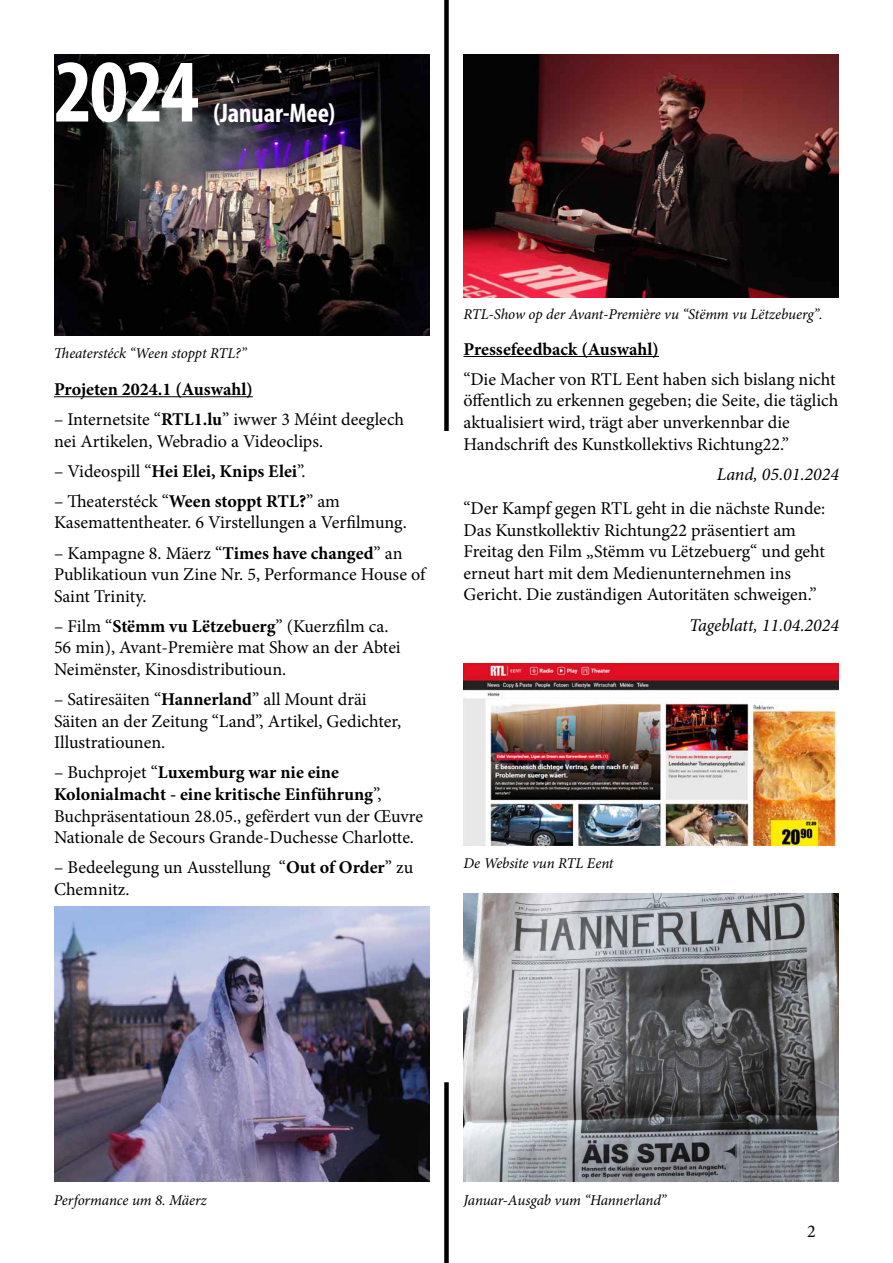
<style>
.page{position:relative;width:893px;height:1263px;background:#fff}
.page>*{position:absolute;margin:0;border:0;box-sizing:border-box;transform-origin:0 0}
.t1{font:700 condensed 90px "Myriad Pro";color:#fff}
.t2{font:700 condensed 27px "Myriad Pro";letter-spacing:-.005em;color:#fff}
.t3{font:18px/21.6px "Minion Pro";color:#000}
.t4{font:700 18px "Minion Pro";color:#000}
.t5{font:italic 18px "Minion Pro";color:#000}
.t6{font:italic 15px "Minion Pro";letter-spacing:-.01em;color:#000}
.s1{font-weight:700}
.s2{font-weight:400}
</style>
<div class="page">
<img style="left:54px;top:54px;width:375px;height:282px">
<img style="left:463px;top:54px;width:376px;height:243px">
<div style="left:444px;top:0;width:5px;height:431px;background:#000"></div>
<div style="left:444px;top:1082px;width:5px;height:181px;background:#000"></div>
<hr style="left:463px;top:356px;width:196px;height:1px;background:#000">
<hr style="left:54px;top:396px;width:199px;height:1px;background:#000">
<img style="left:463px;top:893px;width:376px;height:288px">
<img style="left:463px;top:663px;width:376px;height:182px">
<img style="left:54px;top:906px;width:375px;height:275px">
<h1 class="t1" style="left:54px;top:35px;width:147px">2024</h1>
<h2 class="t2" style="left:213px;top:96px;width:123px">(Januar-Mee)</h2>
<p class="t6" style="left:54px;top:343px;width:194px">Theaterstéck “Ween stoppt RTL?”</p>
<p class="t4" style="left:54px;top:376px;width:200px">Projeten 2024.1 (Auswahl)</p>
<p class="t3" style="left:54px;top:409px;width:352px">– Internetsite “<span class="s1">RTL1.lu</span>” iwwer 3 Méint deeglech nei Artikelen, Webradio a Videoclips.</p>
<p class="t4" style="left:54px;top:458px;width:253px"><span class="s2">– Videospill “</span>Hei Elei, Knips Elei<span class="s2">”.</span></p>
<p class="t3" style="left:54px;top:490px;width:354px">– Theaterstéck “<span class="s1">Ween stoppt RTL?</span>” am<br>Kasemattentheater. 6 Virstellungen a Verfilmung.</p>
<p class="t3" style="left:54px;top:542px;width:373px">– Kampagne 8. Mäerz “<span class="s1">Times have changed</span>” an<br>Publikatioun vun Zine Nr. 5, Performance House of<br>Saint Trinity.</p>
<p class="t3" style="left:54px;top:615px;width:348px">– Film “<span class="s1">Stëmm vu Lëtzebuerg</span>” (Kuerzfilm ca.<br>56 min), Avant-Première mat Show an der Abtei<br>Neimënster, Kinosdistributioun.</p>
<p class="t3" style="left:54px;top:689px;width:349px">– Satiresäiten “<span class="s1">Hannerland</span>” all Mount dräi<br>Säiten an der Zeitung “Land”, Artikel, Gedichter,<br>Illustratiounen.</p>
<p class="t3" style="left:54px;top:762px;width:370px">– Buchprojet “<span class="s1">Luxemburg war nie eine Kolonialmacht - eine kritische Einführung</span>”, Buchpräsentatioun 28.05., gefërdert vun der Œuvre Nationale de Secours Grande-Duchesse Charlotte.</p>
<p class="t3" style="left:54px;top:857px;width:361px">– Bedeelegung un Ausstellung “<span class="s1">Out of Order</span>” zu<br>Chemnitz.</p>
<p class="t6" style="left:463px;top:304px;width:361px">RTL-Show op der Avant-Première vu “Stëmm vu Lëtzebuerg”.</p>
<p class="t4" style="left:463px;top:336px;width:197px">Pressefeedback (Auswahl)</p>
<p class="t3" style="left:463px;top:368px;width:376px">“Die Macher von RTL Eent haben sich bislang nicht öffentlich zu erkennen gegeben; die Seite, die täglich aktualisiert wird, trägt aber unverkennbar die Handschrift des Kunstkollektivs Richtung22.”</p>
<p class="t5" style="left:717px;top:462px;width:124px">Land, 05.01.2024</p>
<p class="t3" style="left:463px;top:498px;width:363px">“Der Kampf gegen RTL geht in die nächste Runde:<br>Das Kunstkollektiv Richtung22 präsentiert am Freitag den Film „Stëmm vu Lëtzebuerg“ und geht erneut hart mit dem Medienunternehmen ins Gericht. Die zuständigen Autoritäten schweigen.”</p>
<p class="t5" style="left:689px;top:612px;width:151px">Tageblatt, 11.04.2024</p>
<p class="t6" style="left:463px;top:853px;width:152px">De Website vun RTL Eent</p>
<p class="t6" style="left:54px;top:1190px;width:154px">Performance um 8. Mäerz</p>
<p class="t6" style="left:463px;top:1190px;width:204px">Januar-Ausgab vum “Hannerland”</p>
<p class="t3" style="left:807px;top:1220px;width:10px">2</p>
</div>
